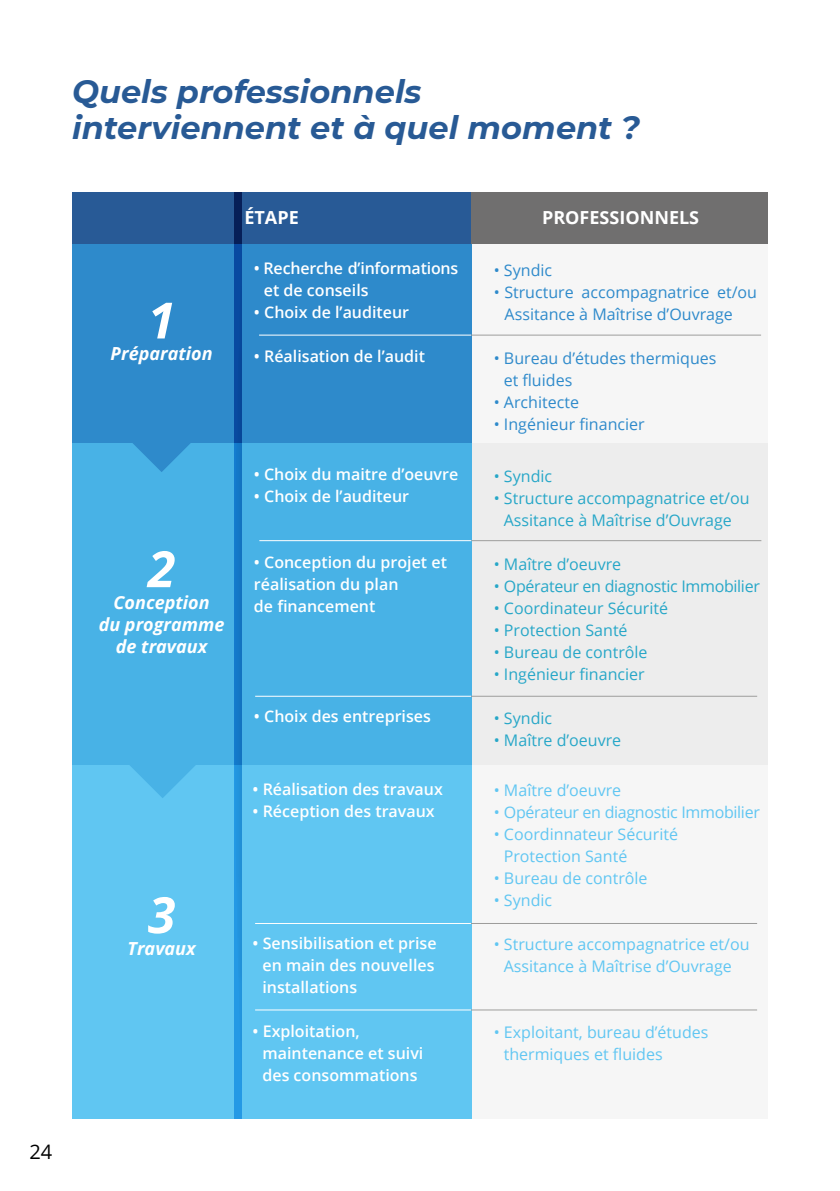
<style>
.page{position:relative;width:840px;height:1191px;background:#fff}
.page>*{position:absolute;margin:0;border:0;box-sizing:border-box;transform-origin:0 0}
.t1{font:italic 700 50px "Open Sans";color:#fff}
.t2{font:italic 700 32px/36px "Montserrat";color:#285a95}
.t3{font:20px "Open Sans";color:#000}
.t4{font:italic 700 18px/22px "Open Sans";color:#fff;text-align:center}
.t5{font:700 18px "Open Sans";color:#fff}
.t6{font:600 16px/22px "Open Sans";color:#fff}
.t7{font:16px/22px "Open Sans";color:#60c6f2}
.t8{font:16px/22px "Open Sans";color:#27a7c8;text-align:center}
.t9{font:16px/22px "Open Sans";color:#2e8acb}
.t10{font:16px "Open Sans";letter-spacing:-.02em;color:#27a7c8}
.t11{font:16px "Open Sans";letter-spacing:-.02em;color:#60c6f2}
</style>
<div class="page">
<div style="left:468px;top:244px;width:299px;height:874px;background:#f6f6f6"></div>
<div style="left:471px;top:443px;width:296px;height:321px;background:#ededed"></div>
<div style="left:72px;top:763px;width:399px;height:355px;background:#60c6f2"></div>
<div style="left:72px;top:244px;width:399px;height:200px;background:#2e8acb"></div>
<div style="left:72px;top:193px;width:399px;height:51px;background:#285a96"></div>
<div style="left:471px;top:193px;width:296px;height:51px;background:#706f6f"></div>
<div style="left:72px;top:443px;width:399px;height:321px;background:#48b2e6"></div>
<svg style="left:133px;top:443px;width:58px;height:29px"></svg>
<svg style="left:128px;top:764px;width:69px;height:34px"></svg>
<hr style="left:259px;top:540px;width:212px;height:1px;background:#fff">
<hr style="left:471px;top:540px;width:290px;height:1px;background:#9d9d9c">
<hr style="left:259px;top:334px;width:212px;height:1px;background:#fff">
<hr style="left:471px;top:334px;width:289px;height:1px;background:#9d9d9c">
<hr style="left:255px;top:695px;width:216px;height:1px;background:#fff">
<hr style="left:471px;top:695px;width:285px;height:1px;background:#9d9d9c">
<hr style="left:255px;top:923px;width:216px;height:1px;background:#fff">
<hr style="left:471px;top:923px;width:285px;height:1px;background:#9d9d9c">
<svg style="left:234px;top:193px;width:7px;height:926px"></svg>
<hr style="left:255px;top:1009px;width:216px;height:1px;background:#fff">
<hr style="left:471px;top:1009px;width:285px;height:1px;background:#9d9d9c">
<h2 class="t2" style="left:72px;top:72px;width:569px">Quels professionnels interviennent et à quel moment ?</h2>
<h1 class="t1" style="left:148px;top:285px;width:29px">1</h1>
<p class="t4" style="left:111px;top:342px;width:103px">Préparation</p>
<h1 class="t1" style="left:148px;top:534px;width:29px">2</h1>
<p class="t4" style="left:99px;top:591px;width:127px">Conception<br>du programme de travaux</p>
<h1 class="t1" style="left:148px;top:879px;width:29px">3</h1>
<p class="t4" style="left:127px;top:937px;width:70px">Travaux</p>
<p class="t5" style="left:244px;top:205px;width:56px">ÉTAPE</p>
<p class="t5" style="left:541px;top:205px;width:159px">PROFESSIONNELS</p>
<p class="t6" style="left:264px;top:257px;width:196px;text-indent:-10px">• Recherche d’informations et de conseils</p>
<p class="t6" style="left:254px;top:301px;width:157px">• Choix de l’auditeur</p>
<p class="t6" style="left:254px;top:345px;width:172px">• Réalisation de l’audit</p>
<p class="t6" style="left:254px;top:463px;width:206px">• Choix du maitre d’oeuvre</p>
<p class="t6" style="left:254px;top:485px;width:157px">• Choix de l’auditeur</p>
<p class="t6" style="left:254px;top:551px;width:194px">• Conception du projet et réalisation du plan<br>de financement</p>
<p class="t6" style="left:254px;top:705px;width:178px">• Choix des entreprises</p>
<p class="t6" style="left:252px;top:778px;width:192px">• Réalisation des travaux</p>
<p class="t6" style="left:252px;top:800px;width:183px">• Réception des travaux</p>
<p class="t6" style="left:262px;top:932px;width:175px;text-indent:-10px">• Sensibilisation et prise en main des nouvelles installations</p>
<p class="t6" style="left:262px;top:1020px;width:162px;text-indent:-10px">• Exploitation, maintenance et suivi des consommations</p>
<p class="t9" style="left:493px;top:259px;width:60px">• Syndic</p>
<p class="t9" style="left:504px;top:281px;width:254px;text-indent:-11px">• Structure accompagnatrice et/ou<br>Assitance à Maîtrise d’Ouvrage</p>
<p class="t9" style="left:503px;top:347px;width:214px;text-indent:-10px">• Bureau d’études thermiques et fluides</p>
<p class="t9" style="left:493px;top:391px;width:87px">• Architecte</p>
<p class="t9" style="left:493px;top:413px;width:152px">• Ingénieur financier</p>
<p class="t8" style="left:493px;top:465px;width:60px">• Syndic</p>
<p class="t8" style="left:493px;top:487px;width:257px">• Structure accompagnatrice et/ou<br>Assitance à Maîtrise d’Ouvrage</p>
<p class="t8" style="left:493px;top:553px;width:129px">• Maître d’oeuvre</p>
<p class="t10" style="left:493px;top:575px;width:267px">• Opérateur en diagnostic Immobilier</p>
<p class="t8" style="left:493px;top:597px;width:176px">• Coordinateur Sécurité</p>
<p class="t8" style="left:493px;top:619px;width:135px">• Protection Santé</p>
<p class="t8" style="left:493px;top:641px;width:155px">• Bureau de contrôle</p>
<p class="t8" style="left:493px;top:663px;width:152px">• Ingénieur financier</p>
<p class="t8" style="left:493px;top:707px;width:60px">• Syndic</p>
<p class="t8" style="left:493px;top:729px;width:129px">• Maître d’oeuvre</p>
<p class="t7" style="left:493px;top:779px;width:129px">• Maître d’oeuvre</p>
<p class="t11" style="left:493px;top:801px;width:267px">• Opérateur en diagnostic Immobilier</p>
<p class="t7" style="left:503px;top:823px;width:176px;text-indent:-10px">• Coordinnateur Sécurité<br>Protection Santé</p>
<p class="t7" style="left:493px;top:867px;width:155px">• Bureau de contrôle</p>
<p class="t7" style="left:493px;top:889px;width:60px">• Syndic</p>
<p class="t7" style="left:493px;top:933px;width:257px;text-align:center">• Structure accompagnatrice et/ou<br>Assitance à Maîtrise d’Ouvrage</p>
<p class="t7" style="left:503px;top:1021px;width:206px;text-indent:-10px">• Exploitant, bureau d’études thermiques et fluides</p>
<p class="t3" style="left:29px;top:1137px;width:24px">24</p>
</div>
